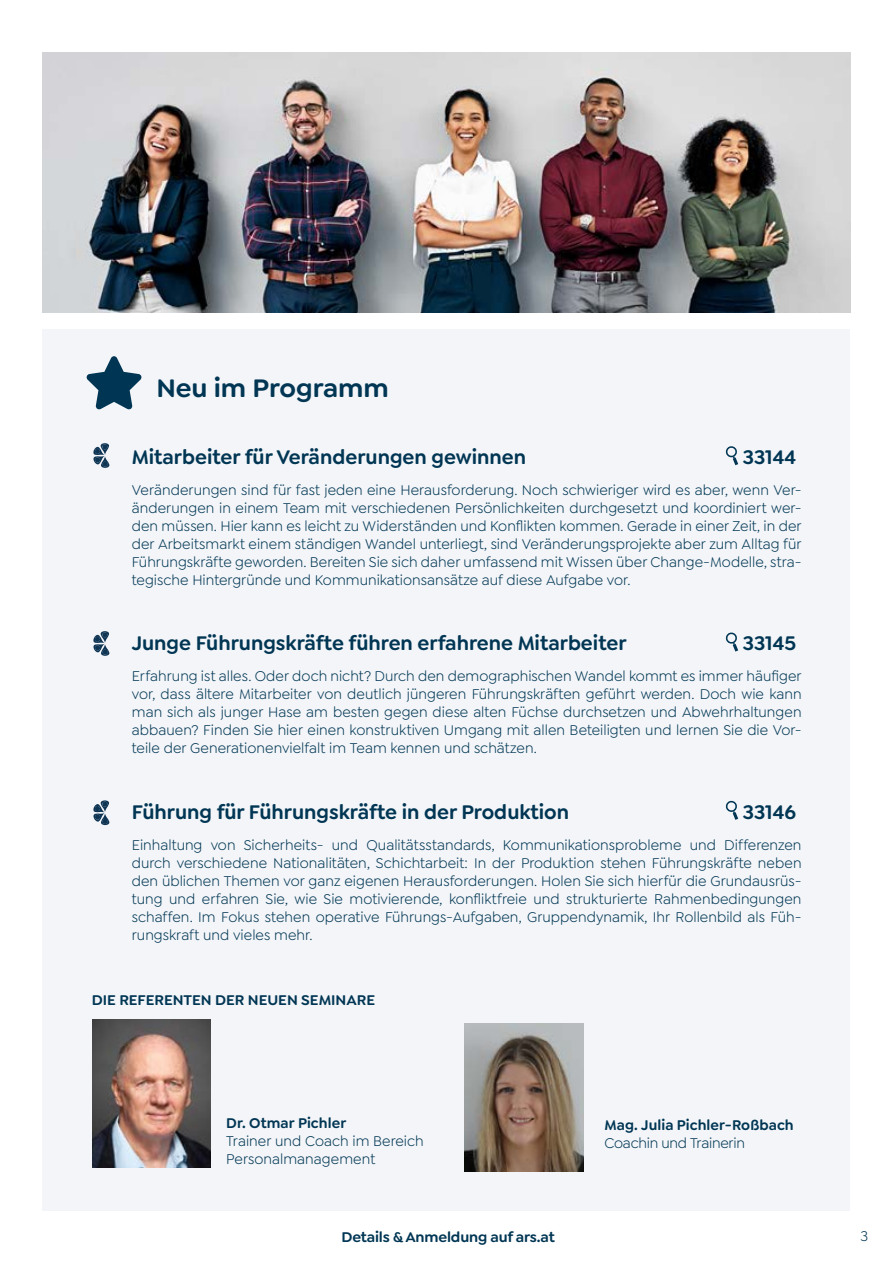
<style>
.page{position:relative;width:893px;height:1263px;background:#fff}
.page>*{position:absolute;margin:0;border:0;box-sizing:border-box;transform-origin:0 0}
.t1{font:600 27px "Goldplay";color:#003654}
.t2{font:600 21px "Goldplay";color:#003654}
.t3{font:15px/18px "Goldplay";color:#003654;text-align:justify}
.t4{font:600 15px "Goldplay";color:#003654}
</style>
<div class="page">
<img style="left:43px;top:52px;width:807px;height:260px">
<div style="left:43px;top:329px;width:807px;height:881px;background:#f3f5f8"></div>
<svg style="left:725px;top:446px;width:14px;height:20px"></svg>
<svg style="left:725px;top:632px;width:14px;height:20px"></svg>
<svg style="left:725px;top:800px;width:14px;height:20px"></svg>
<img style="left:92px;top:1019px;width:118px;height:148px">
<img style="left:465px;top:1024px;width:118px;height:148px">
<svg style="left:86px;top:356px;width:56px;height:54px"></svg>
<svg style="left:93px;top:443px;width:16px;height:25px"></svg>
<svg style="left:93px;top:631px;width:16px;height:25px"></svg>
<svg style="left:93px;top:800px;width:16px;height:25px"></svg>
<h1 class="t1" style="left:156px;top:371px;width:234px">Neu im Programm</h1>
<h2 class="t2" style="left:132px;top:444px;width:396px">Mitarbeiter für Veränderungen gewinnen</h2>
<h2 class="t2" style="left:743px;top:444px;width:55px">33144</h2>
<p class="t3" style="left:132px;top:481px;width:671px">Veränderungen sind für fast jeden eine Herausforderung. Noch schwieriger wird es aber, wenn Ver&shy;änderungen in einem Team mit verschiedenen Persönlichkeiten durchgesetzt und koordiniert wer&shy;den müssen. Hier kann es leicht zu Widerständen und Konflikten kommen. Gerade in einer Zeit, in der der Arbeitsmarkt einem ständigen Wandel unterliegt, sind Veränderungsprojekte aber zum Alltag für Führungskräfte geworden. Bereiten Sie sich daher umfassend mit Wissen über Change-Modelle, stra&shy;tegische Hintergründe und Kommunikationsansätze auf diese Aufgabe vor.</p>
<h2 class="t2" style="left:132px;top:630px;width:496px">Junge Führungskräfte führen erfahrene Mitarbeiter</h2>
<h2 class="t2" style="left:743px;top:630px;width:55px">33145</h2>
<p class="t3" style="left:132px;top:667px;width:671px">Erfahrung ist alles. Oder doch nicht? Durch den demographischen Wandel kommt es immer häufiger vor, dass ältere Mitarbeiter von deutlich jüngeren Führungskräften geführt werden. Doch wie kann man sich als junger Hase am besten gegen diese alten Füchse durchsetzen und Abwehrhaltungen abbauen? Finden Sie hier einen konstruktiven Umgang mit allen Beteiligten und lernen Sie die Vor&shy;teile der Generationenvielfalt im Team kennen und schätzen.</p>
<h2 class="t2" style="left:132px;top:799px;width:439px">Führung für Führungskräfte in der Produktion</h2>
<h2 class="t2" style="left:743px;top:799px;width:55px">33146</h2>
<p class="t3" style="left:132px;top:835px;width:671px">Einhaltung von Sicherheits- und Qualitätsstandards, Kommunikationsprobleme und Differenzen durch verschiedene Nationalitäten, Schichtarbeit: In der Produktion stehen Führungskräfte neben den üblichen Themen vor ganz eigenen Herausforderungen. Holen Sie sich hierfür die Grundausrüs&shy;tung und erfahren Sie, wie Sie motivierende, konfliktfreie und strukturierte Rahmenbedingungen schaffen. Im Fokus stehen operative Führungs-Aufgaben, Gruppendynamik, Ihr Rollenbild als Füh&shy;rungskraft und vieles mehr.</p>
<p class="t4" style="left:92px;top:990px;width:285px">DIE REFERENTEN DER NEUEN SEMINARE</p>
<p class="t4" style="left:226px;top:1114px;width:121px">Dr. Otmar Pichler</p>
<p class="t3" style="left:226px;top:1132px;width:199px">Trainer und Coach im Bereich<br>Personalmanagement</p>
<p class="t4" style="left:604px;top:1115px;width:191px">Mag. Julia Pichler-Roßbach</p>
<p class="t3" style="left:604px;top:1134px;width:142px">Coachin und Trainerin</p>
<p class="t4" style="left:342px;top:1228px;width:215px">Details &amp; Anmeldung auf ars.at</p>
<p class="t3" style="left:860px;top:1227px;width:9px">3</p>
</div>
